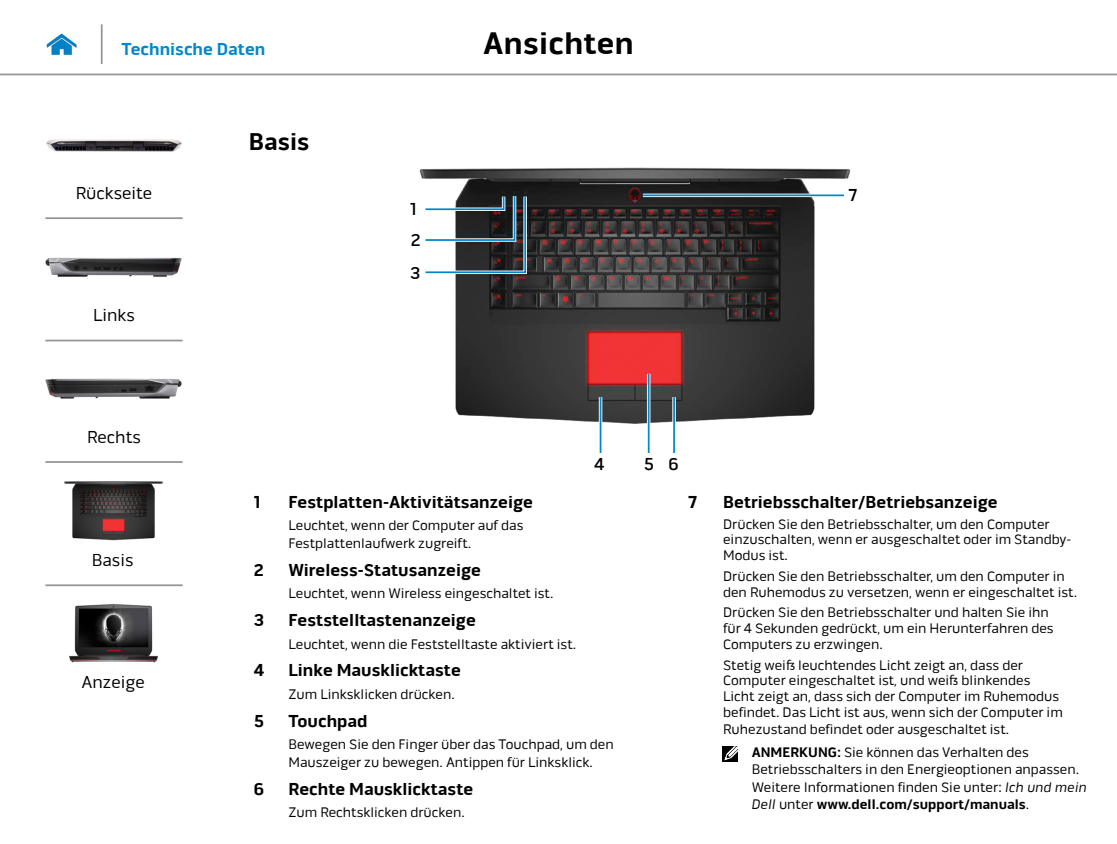
<style>
.page{position:relative;width:1117px;height:844px;background:#fff}
.page>*{position:absolute;margin:0;border:0;box-sizing:border-box;transform-origin:0 0}
.t1{font:700 31.5px "Pill Alt 600 mg";letter-spacing:.01em;color:#000}
.Head2{font:700 24.5px "Pill Alt 600 mg";color:#000}
.Callout_Head{font:700 17.5px "Pill Alt 600 mg";color:#000}
.t2{font:17.5px "Pill Alt 600 mg";color:#000}
.t3{font:700 17.5px "Pill Alt 600 mg";color:#0087cc}
.Callout-L{font:500 17.5px "Pill Alt 600 mg";color:#000}
.Callout_description{font:14px/15.8px "Pill Alt 600 mg";color:#000}
.Note{font:14px/17.5px "Pill Alt 600 mg";color:#000}
.Callout_Head-2{font:14px/15.8px "Pill Alt 600 mg";color:#000}
.s1{font-weight:700}
.s2{font-style:italic}
</style>
<div class="page">
<hr style="left:0;top:74px;width:1116px;height:1px;background:#939598">
<img style="left:46px;top:33px;width:31px;height:23px">
<img style="left:419px;top:167px;width:432px;height:257px">
<div style="left:722px;top:746px;width:16px;height:16px;background:#000"></div>
<svg style="left:724px;top:746px;width:14px;height:14px"></svg>
<svg style="left:422px;top:192px;width:106px;height:84px"></svg>
<svg style="left:646px;top:374px;width:4px;height:79px"></svg>
<hr style="left:647px;top:374px;width:2px;height:79px;background:#0087cc">
<hr style="left:672px;top:397px;width:3px;height:56px;background:#fff">
<hr style="left:673px;top:397px;width:1px;height:56px;background:#0087cc">
<svg style="left:598px;top:397px;width:4px;height:56px"></svg>
<hr style="left:599px;top:397px;width:2px;height:56px;background:#0087cc">
<svg style="left:642px;top:193px;width:201px;height:4px"></svg>
<hr style="left:642px;top:194px;width:201px;height:2px;background:#0087cc">
<hr style="left:101px;top:24px;width:2px;height:40px;background:#939598">
<img style="left:46px;top:139px;width:136px;height:13px">
<img style="left:45px;top:257px;width:137px;height:20px">
<img style="left:45px;top:378px;width:137px;height:21px">
<img style="left:64px;top:481px;width:99px;height:59px">
<img style="left:69px;top:604px;width:89px;height:58px">
<hr style="left:45px;top:217px;width:138px;height:2px;background:#939598">
<hr style="left:45px;top:339px;width:138px;height:2px;background:#939598">
<hr style="left:45px;top:461px;width:138px;height:2px;background:#939598">
<hr style="left:45px;top:584px;width:138px;height:2px;background:#939598">
<p class="t3" style="left:122px;top:38px;width:145px">Technische Daten</p>
<h1 class="t1" style="left:483px;top:25px;width:152px">Ansichten</h1>
<p class="t2" style="left:76px;top:182px;width:78px">Rückseite</p>
<p class="t2" style="left:93px;top:305px;width:43px">Links</p>
<p class="Head2" style="left:249px;top:127px;width:62px">Basis</p>
<p class="Callout-L" style="left:410px;top:199px;width:8px">1</p>
<p class="Callout-L" style="left:410px;top:230px;width:11px">2</p>
<p class="Callout-L" style="left:410px;top:262px;width:12px">3</p>
<p class="Callout-L" style="left:848px;top:184px;width:10px">7</p>
<p class="t2" style="left:87px;top:427px;width:55px">Rechts</p>
<p class="t2" style="left:92px;top:549px;width:43px">Basis</p>
<p class="t2" style="left:81px;top:672px;width:65px">Anzeige</p>
<p class="Callout-L" style="left:594px;top:453px;width:12px">4</p>
<p class="Callout-L" style="left:643px;top:453px;width:12px">5</p>
<p class="Callout-L" style="left:668px;top:454px;width:12px">6</p>
<p class="Callout_Head" style="left:253px;top:491px;width:8px">1</p>
<p class="Callout_Head" style="left:288px;top:491px;width:246px">Festplatten-Aktivitätsanzeige</p>
<p class="Callout_description" style="left:288px;top:517px;width:236px;line-height:17.5px">Leuchtet, wenn der Computer auf das<br>Festplattenlaufwerk zugreift.</p>
<p class="Callout_Head" style="left:253px;top:559px;width:11px">2</p>
<p class="Callout_Head" style="left:288px;top:559px;width:194px">Wireless-Statusanzeige</p>
<p class="Callout_description" style="left:288px;top:585px;width:266px">Leuchtet, wenn Wireless eingeschaltet ist.</p>
<p class="Callout_Head" style="left:253px;top:609px;width:12px">3</p>
<p class="Callout_Head" style="left:288px;top:609px;width:189px">Feststelltastenanzeige</p>
<p class="Callout_description" style="left:288px;top:636px;width:289px">Leuchtet, wenn die Feststelltaste aktiviert ist.</p>
<p class="Callout_Head" style="left:253px;top:660px;width:12px">4</p>
<p class="Callout_Head" style="left:288px;top:660px;width:174px">Linke Mausklicktaste</p>
<p class="Callout_description" style="left:288px;top:686px;width:168px">Zum Linksklicken drücken.</p>
<p class="Callout_Head" style="left:253px;top:710px;width:12px">5</p>
<p class="Callout_Head" style="left:288px;top:710px;width:81px">Touchpad</p>
<p class="Callout_description" style="left:288px;top:735px;width:327px;line-height:17.5px">Bewegen Sie den Finger über das Touchpad, um den<br>Mauszeiger zu bewegen. Antippen für Linksklick.</p>
<p class="Callout_Head" style="left:253px;top:778px;width:12px">6</p>
<p class="Callout_Head" style="left:288px;top:778px;width:186px">Rechte Mausklicktaste</p>
<p class="Callout_Head-2" style="left:288px;top:804px;width:178px">Zum Rechtsklicken drücken.</p>
<p class="Callout_Head" style="left:688px;top:491px;width:10px">7</p>
<p class="Callout_Head" style="left:723px;top:491px;width:276px">Betriebsschalter/Betriebsanzeige</p>
<p class="Callout_Head-2" style="left:723px;top:516px;width:350px">Drücken Sie den Betriebsschalter, um den Computer einzuschalten, wenn er ausgeschaltet oder im Standby-<br>Modus ist.</p>
<p class="Callout_description" style="left:723px;top:568px;width:355px">Drücken Sie den Betriebsschalter, um den Computer in den Ruhemodus zu versetzen, wenn er eingeschaltet ist.</p>
<p class="Callout_description" style="left:723px;top:604px;width:332px">Drücken Sie den Betriebsschalter und halten Sie ihn für 4 Sekunden gedrückt, um ein Herunterfahren des<br>Computers zu erzwingen.</p>
<p class="Callout_description" style="left:723px;top:657px;width:341px">Stetig weiß leuchtendes Licht zeigt an, dass der Computer eingeschaltet ist, und weiß blinkendes Licht zeigt an, dass sich der Computer im Ruhemodus befindet. Das Licht ist aus, wenn sich der Computer im</p>
<p class="Callout_description" style="left:723px;top:721px;width:287px">Ruhezustand befindet oder ausgeschaltet ist.</p>
<p class="Note" style="left:751px;top:743px;width:337px"><span class="s1">ANMERKUNG:</span> Sie können das Verhalten des Betriebsschalters in den Energieoptionen anpassen.<br>Weitere Informationen finden Sie unter: <span class="s2">Ich und mein Dell</span> unter <span class="s1">www.dell.com/support/manuals</span>.</p>
</div>
